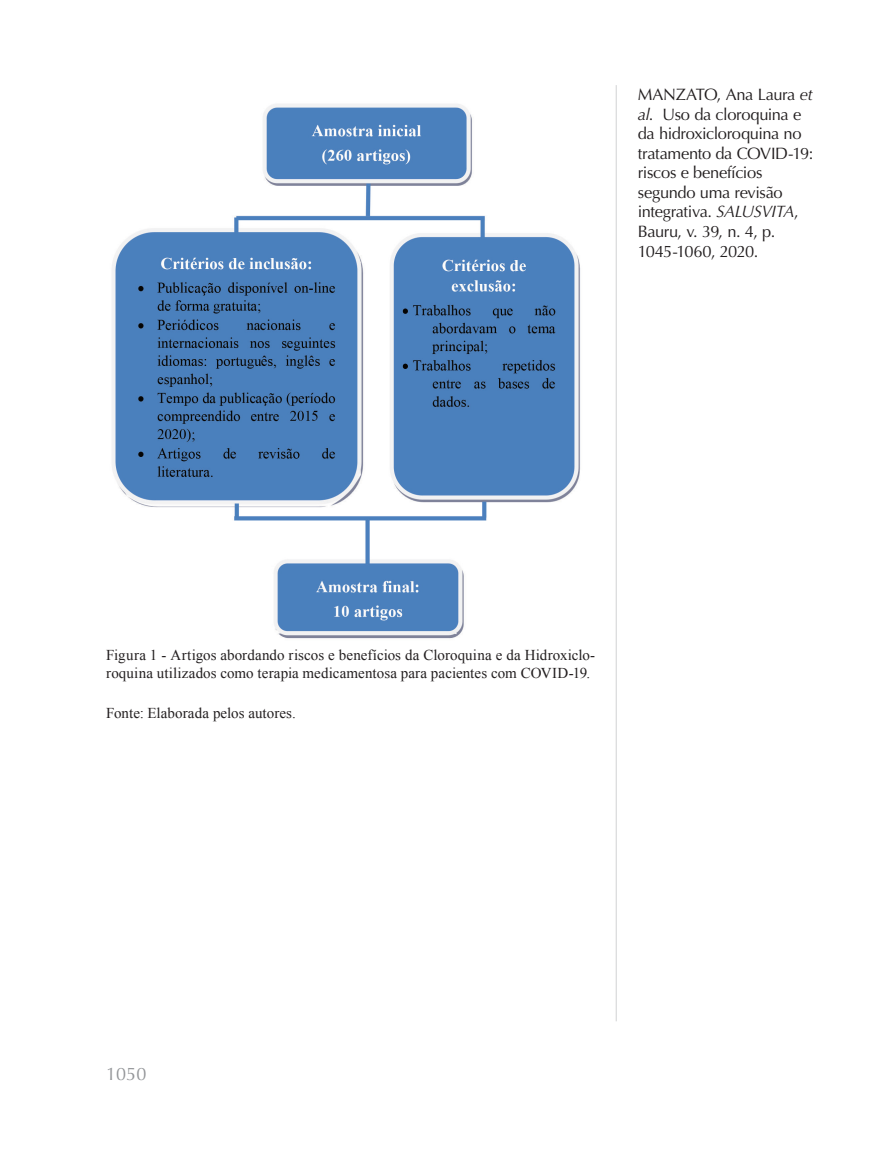
<style>
.page{position:relative;width:893px;height:1149px;background:#fff}
.page>*{position:absolute;margin:0;border:0;box-sizing:border-box;transform-origin:0 0}
.t1{font:18px "Optima";color:#939598}
.t2{font:16.5px/19.5px "Optima";letter-spacing:-.025em;color:#211d1e}
.t3{font:15px/18px "Times New Roman";letter-spacing:.005em;color:#231f20}
.s1{font-style:italic}
</style>
<div class="page">
<hr style="left:616px;top:85px;width:1px;height:935px;background:#d1d2d4">
<img style="left:112px;top:104px;width:469px;height:535px">
<p class="t2" style="left:638px;top:85px;width:177px">MANZATO, Ana Laura <span class="s1">et al</span>. Uso da cloroquina e da hidroxicloroquina no tratamento da COVID-19: riscos e benefícios segundo uma revisão integrativa. <span class="s1">SALUSVITA</span>,<br>Bauru, v. 39, n. 4, p.<br>1045-1060, 2020.</p>
<p class="t3" style="left:106px;top:646px;width:490px">Figura 1 - Artigos abordando riscos e benefícios da Cloroquina e da Hidroxiclo&shy;roquina utilizados como terapia medicamentosa para pacientes com COVID-19.</p>
<p class="t3" style="left:106px;top:703px;width:191px">Fonte: Elaborada pelos autores.</p>
<p class="t1" style="left:106px;top:1063px;width:42px">1050</p>
</div>
